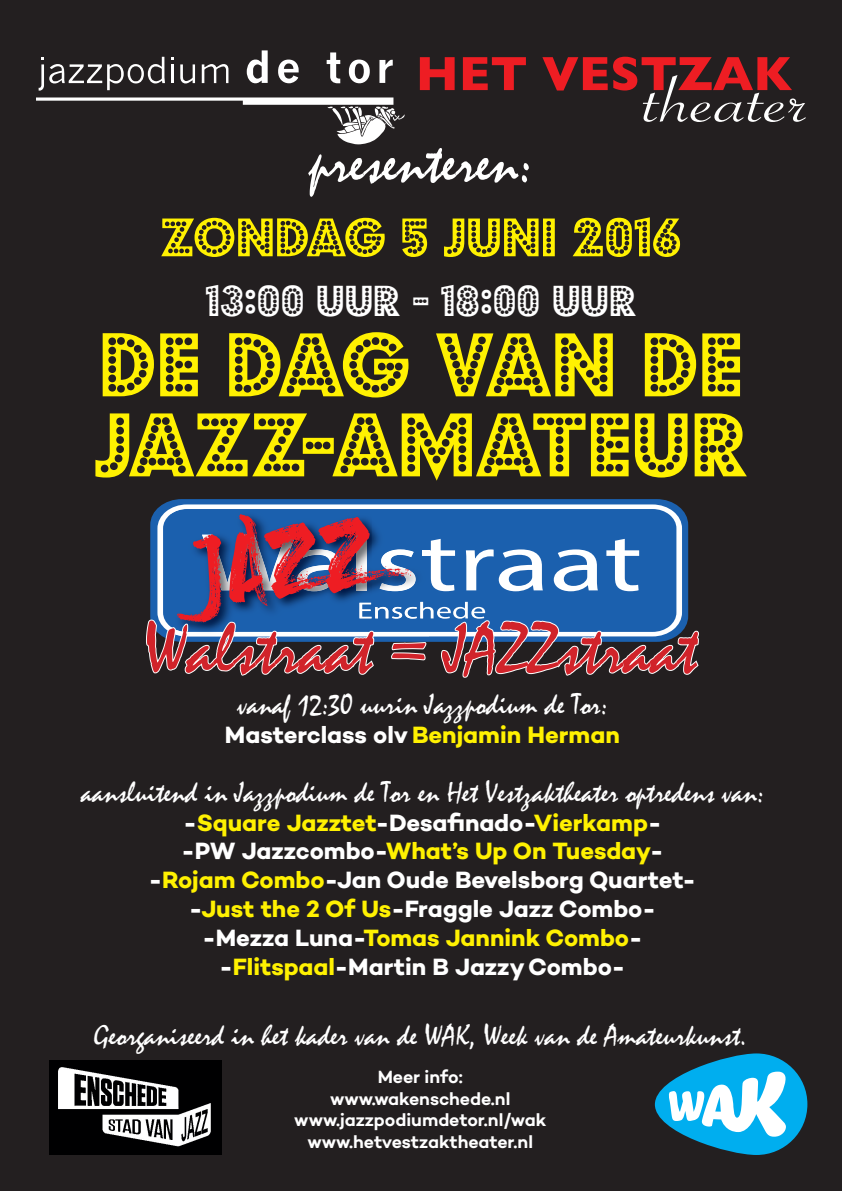
<style>
.page{position:relative;width:842px;height:1191px;background:#231f20}
.page>*{position:absolute;margin:0;border:0;box-sizing:border-box;transform-origin:0 0}
.t1{font:100px/80px "Budmo Jiggler";color:#fff101}
.t2{font:72px "Mistral";color:#d1232a}
.t3{font:60px "Budmo Jiggler";color:#fff101}
.t4{font:60px "Mistral";color:#fff}
.t5{font:48px "Budmo Jiggler";color:#fff}
.t6{font:30px "Mistral";color:#fff}
.t7{font:700 24px/28.8px "Campton";letter-spacing:-.005em;color:#fff;text-align:center}
.t8{font:600 18px/21.6px "Campton";color:#fff;text-align:center}
.s1{color:#fff101}
</style>
<div class="page">
<svg style="left:153px;top:499px;width:532px;height:15px;background:#1b59a0"></svg>
<svg style="left:157px;top:504px;width:525px;height:10px;background:#9ebbdb"></svg>
<img style="left:171px;top:509px;width:258px;height:5px">
<svg style="left:420px;top:57px;width:35px;height:33px"></svg>
<svg style="left:463px;top:57px;width:63px;height:33px"></svg>
<svg style="left:542px;top:57px;width:264px;height:65px"></svg>
<svg style="left:202px;top:64px;width:26px;height:19px"></svg>
<svg style="left:349px;top:60px;width:21px;height:23px"></svg>
<svg style="left:379px;top:60px;width:14px;height:23px"></svg>
<hr style="left:171px;top:64px;width:3px;height:19px;background:#fff">
<svg style="left:247px;top:50px;width:21px;height:33px"></svg>
<svg style="left:278px;top:60px;width:21px;height:23px"></svg>
<svg style="left:327px;top:52px;width:13px;height:31px"></svg>
<svg style="left:180px;top:64px;width:15px;height:19px"></svg>
<svg style="left:39px;top:57px;width:126px;height:34px"></svg>
<svg style="left:36px;top:97px;width:369px;height:47px"></svg>
<svg style="left:146px;top:514px;width:553px;height:164px"></svg>
<img style="left:49px;top:1060px;width:173px;height:95px">
<svg style="left:655px;top:1053px;width:152px;height:102px;fill:#00aeef"></svg>
<svg style="left:668px;top:1071px;width:119px;height:65px;background:#7ad0f0"></svg>
<h3 class="t4" style="left:309px;top:129px;width:224px">presenteren:</h3>
<h3 class="t3" style="left:161px;top:203px;width:522px">ZONDAG 5 JUNI 2016</h3>
<h3 class="t5" style="left:206px;top:274px;width:432px">13:00 UUR - 18:00 UUR</h3>
<h1 class="t1" style="left:94px;top:323px;width:655px">DE DAG VAN DE<br>JAZZ-AMATEUR</h1>
<h2 class="t2" style="left:144px;top:609px;width:555px">Walstraat = JAZZstraat</h2>
<p class="t6" style="left:237px;top:688px;width:371px">vanaf 12:30 uurin Jazzpodium de Tor:</p>
<p class="t7" style="left:225px;top:720px;width:396px">Masterclass olv <span class="s1">Benjamin Herman</span></p>
<p class="t6" style="left:81px;top:775px;width:684px">aansluitend in Jazzpodium de Tor en Het Vestzaktheater optredens van:</p>
<p class="t7" style="left:149px;top:807px;width:548px">-<span class="s1">Square Jazztet</span>-Desafinado-<span class="s1">Vierkamp</span>-<br>-PW Jazzcombo-<span class="s1">What’s Up On Tuesday</span>--<span class="s1">Rojam Combo</span>-Jan Oude Bevelsborg Quartet--<span class="s1">Just the 2 Of Us</span>-Fraggle Jazz Combo--Mezza Luna-<span class="s1">Tomas Jannink Combo</span>--<span class="s1">Flitspaal</span>-Martin B Jazzy Combo-</p>
<p class="t6" style="left:94px;top:1018px;width:654px">Georganiseerd in het kader van de WAK, Week van de Amateurkunst.</p>
<p class="t8" style="left:294px;top:1066px;width:253px">Meer info: www.wakenschede.nl www.jazzpodiumdetor.nl/wak www.hetvestzaktheater.nl</p>
</div>
